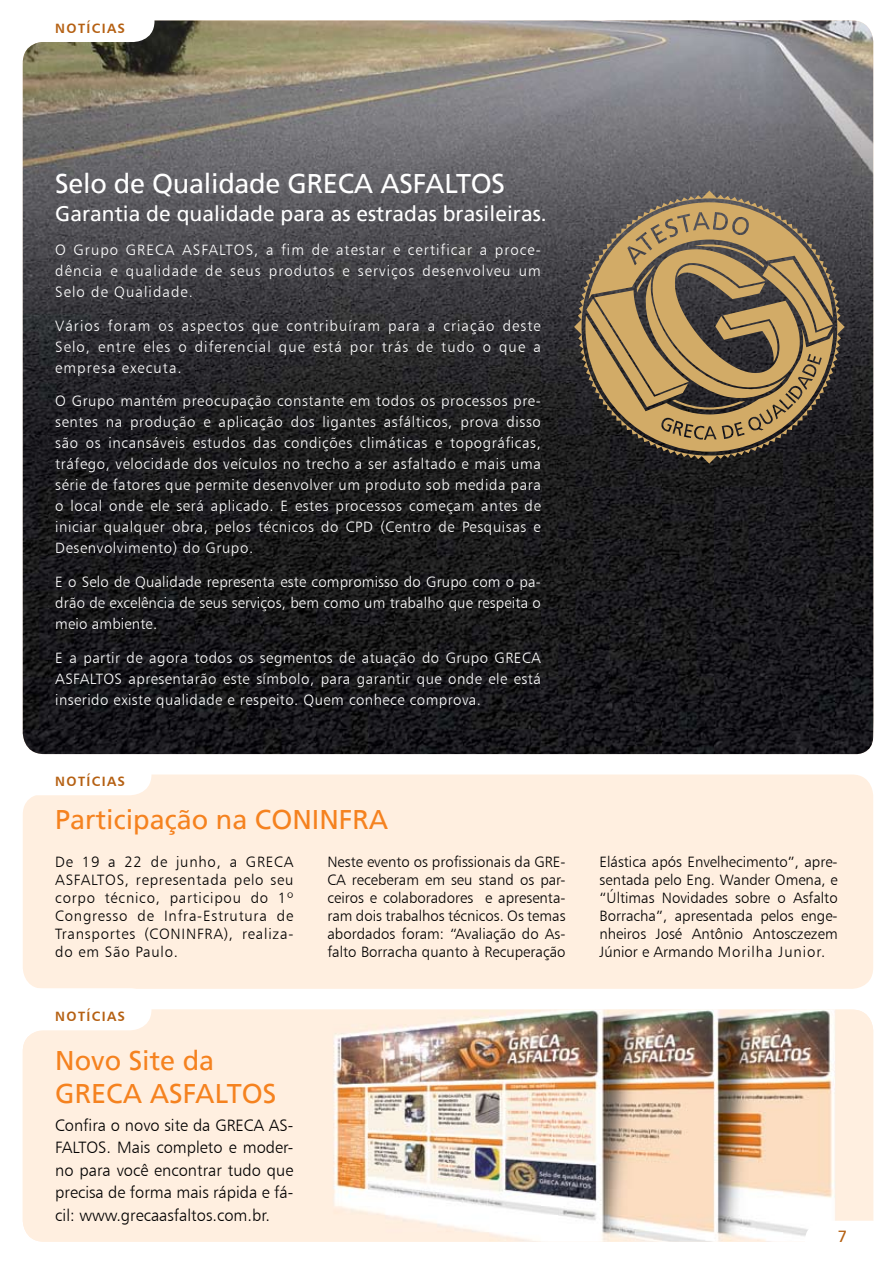
<style>
.page{position:relative;width:893px;height:1263px;background:#fff}
.page>*{position:absolute;margin:0;border:0;box-sizing:border-box;transform-origin:0 0}
.t1{font:27px/32.4px "Frutiger";color:#f5821f}
.t2{font:27px "Frutiger";letter-spacing:-.01em;color:#fff}
.t3{font:21px "Frutiger";color:#fff}
.t4{font:16.5px/22.5px "Frutiger BT Light B";color:#000;text-align:justify}
.t5{font:15px/21px "Frutiger BT Light B";letter-spacing:.04em;color:#fff;text-align:justify}
.t6{font:15px/18px "Frutiger BT Light B";color:#000;text-align:justify}
.t7{font:13.5px "Frutiger BT Bold B";letter-spacing:.1em;color:#b56012}
</style>
<div class="page">
<div style="left:23px;top:774px;width:850px;height:215px;background:#ffefe0"></div>
<div style="left:0;top:753px;width:151px;height:42px;background:#fff;border-radius:21px"></div>
<img style="left:23px;top:21px;width:850px;height:733px">
<div style="left:0;top:0;width:154px;height:42px;background:#fff;border-radius:21px"></div>
<svg style="left:574px;top:191px;width:271px;height:273px;background:#826f4f"></svg>
<img style="left:23px;top:1009px;width:850px;height:233px">
<div style="left:0;top:988px;width:151px;height:42px;background:#fff;border-radius:21px"></div>
<div style="left:805px;top:1221px;width:88px;height:42px;background:#fff;border-radius:21px"></div>
<p class="t7" style="left:55px;top:20px;width:71px">NOTÍCIAS</p>
<h1 class="t2" style="left:55px;top:168px;width:451px">Selo de Qualidade GRECA ASFALTOS</h1>
<h2 class="t3" style="left:55px;top:201px;width:493px">Garantia de qualidade para as estradas brasileiras.</h2>
<p class="t5" style="left:55px;top:239px;width:487px">O Grupo GRECA ASFALTOS, a fim de atestar e certificar a proce&shy;dência e qualidade de seus produtos e serviços desenvolveu um Selo de Qualidade.</p>
<p class="t5" style="left:55px;top:315px;width:487px">Vários foram os aspectos que contribuíram para a criação deste Selo, entre eles o diferencial que está por trás de tudo o que a empresa executa.</p>
<p class="t5" style="left:55px;top:390px;width:487px">O Grupo mantém preocupação constante em todos os processos pre&shy;sentes na produção e aplicação dos ligantes asfálticos, prova disso são os incansáveis estudos das condições climáticas e topográficas, tráfego, velocidade dos veículos no trecho a ser asfaltado e mais uma série de fatores que permite desenvolver um produto sob medida para o local onde ele será aplicado. E estes processos começam antes de iniciar qualquer obra, pelos técnicos do CPD (Centro de Pesquisas e Desenvolvimento) do Grupo.</p>
<p class="t5" style="left:55px;top:571px;width:487px">E o Selo de Qualidade representa este compromisso do Grupo com o pa&shy;drão de excelência de seus serviços, bem como um trabalho que respeita o meio ambiente.</p>
<p class="t5" style="left:55px;top:647px;width:487px">E a partir de agora todos os segmentos de atuação do Grupo GRECA ASFALTOS apresentarão este símbolo, para garantir que onde ele está inserido existe qualidade e respeito. Quem conhece comprova.</p>
<p class="t7" style="left:55px;top:773px;width:71px">NOTÍCIAS</p>
<h1 class="t1" style="left:55px;top:804px;width:335px">Participação na CONINFRA</h1>
<p class="t6" style="left:327px;top:852px;width:240px">Neste evento os profissionais da GRE-CA receberam em seu stand os par&shy;ceiros e colaboradores e apresenta&shy;ram dois trabalhos técnicos. Os temas abordados foram: “Avaliação do As&shy;falto Borracha quanto à Recuperação</p>
<p class="t6" style="left:600px;top:852px;width:240px">Elástica após Envelhecimento”, apre&shy;sentada pelo Eng. Wander Omena, e “Últimas Novidades sobre o Asfalto Borracha”, apresentada pelos enge&shy;nheiros José Antônio Antosczezem Júnior e Armando Morilha Junior.</p>
<p class="t6" style="left:55px;top:852px;width:240px">De 19 a 22 de junho, a GRECA ASFALTOS, representada pelo seu corpo técnico, participou do 1º Congresso de Infra-Estrutura de Transportes (CONINFRA), realiza&shy;do em São Paulo.</p>
<p class="t7" style="left:55px;top:1008px;width:71px">NOTÍCIAS</p>
<h1 class="t1" style="left:55px;top:1045px;width:223px">Novo Site da<br>GRECA ASFALTOS</h1>
<p class="t4" style="left:55px;top:1114px;width:240px">Confira o novo site da GRECA AS-FALTOS. Mais completo e moder&shy;no para você encontrar tudo que precisa de forma mais rápida e fá&shy;cil: www.grecaasfaltos.com.br.</p>
</div>
